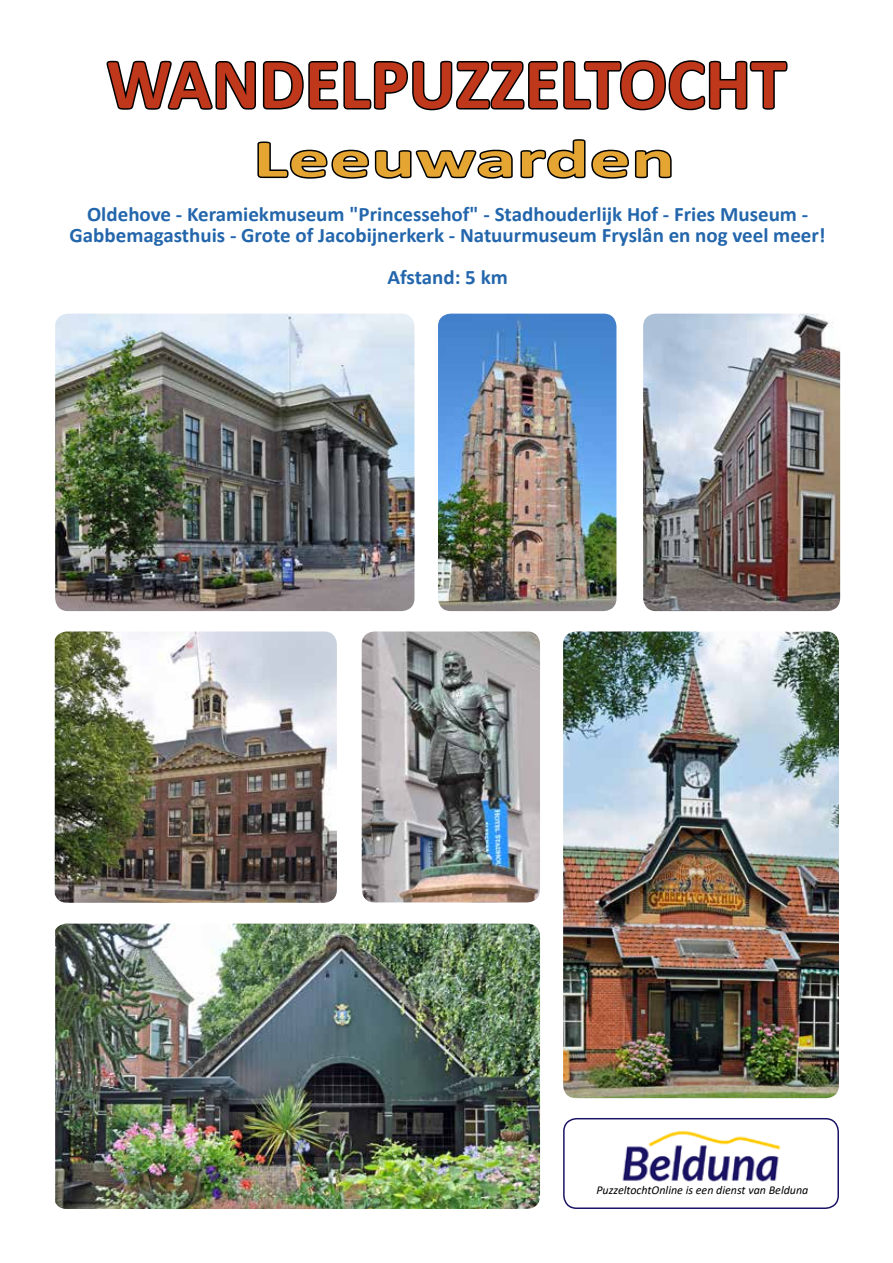
<style>
.page{position:relative;width:893px;height:1263px;background:#fff}
.page>*{position:absolute;margin:0;border:0;box-sizing:border-box;transform-origin:0 0}
.t1{font:700 72px "Calibri";color:#bf381b}
.t2{font:700 52.95px "Calibri";letter-spacing:.01em;color:#e4a533;scale:1.53 1}
.t3{font:700 20.55px/21px "Calibri";color:#2366ac;text-align:center}
.t4{font:italic 12px "Calibri";color:#000}
</style>
<div class="page">
<svg style="left:106px;top:60px;width:682px;height:51px"></svg>
<svg style="left:257px;top:139px;width:415px;height:40px"></svg>
<img style="left:55px;top:924px;width:485px;height:285px">
<div style="left:563px;top:1118px;width:276px;height:91px;border:2px solid #1b1464;border-radius:13px"></div>
<img style="left:622px;top:1131px;width:159px;height:51px">
<img style="left:362px;top:631px;width:178px;height:271px">
<img style="left:563px;top:631px;width:276px;height:467px">
<img style="left:55px;top:631px;width:282px;height:272px">
<img style="left:55px;top:314px;width:359px;height:297px">
<img style="left:438px;top:314px;width:178px;height:297px">
<img style="left:643px;top:314px;width:197px;height:297px">
<h1 class="t1" style="left:106px;top:33px;width:681px">WANDELPUZZELTOCHT</h1>
<h2 class="t2" style="left:253px;top:122px;width:277px">Leeuwarden</h2>
<p class="t3" style="left:69px;top:203px;width:758px">Oldehove - Keramiekmuseum "Princessehof" - Stadhouderlijk Hof - Fries Museum -<br>Gabbemagasthuis - Grote of Jacobijnerkerk - Natuurmuseum Fryslân en nog veel meer!</p>
<p class="t3" style="left:387px;top:266px;width:122px">Afstand: 5 km</p>
<p class="t4" style="left:596px;top:1181px;width:214px">PuzzeltochtOnline is een dienst van Belduna</p>
</div>
